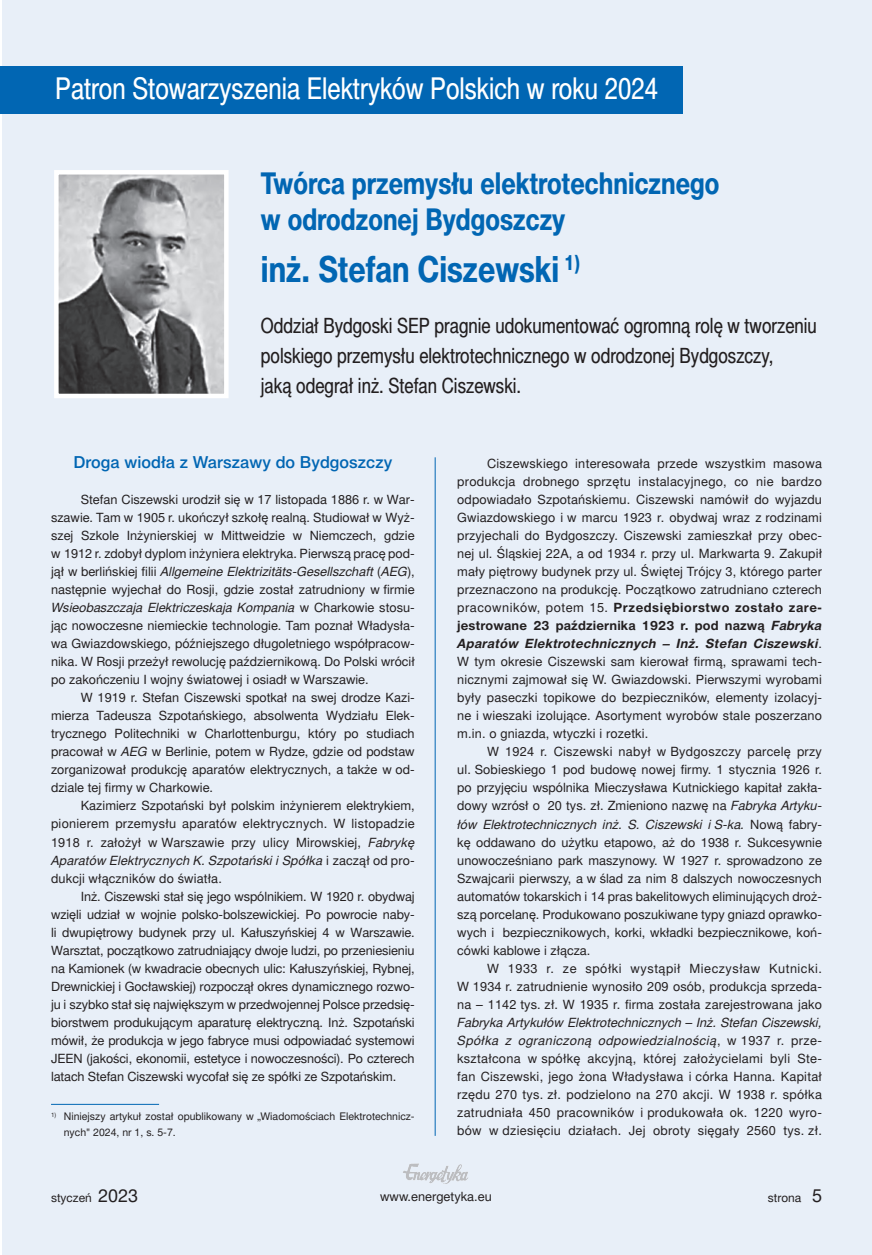
<style>
.page{position:relative;width:872px;height:1255px;background:#fff}
.page>*{position:absolute;margin:0;border:0;box-sizing:border-box;transform-origin:0 0}
.t1{font:700 36px "Switzer Cnd EFN";color:#0166b3}
.t2{font:700 30px/36px "Switzer Cnd EFN";color:#0166b3}
.t3{font:30px "Switzer Cnd EFN";color:#fff}
.t4{font:21px/30px "Switzer Cnd EFN";color:#231f20}
.t5{font:16.5px "Switzer EFN Medium";color:#0166b3}
.t6{font:12.75px/18px "Switzer EFN";color:#231f20;text-align:justify}
.t7{font:12px "Switzer EFN";color:#231f20}
.t8{font:10.5px/15.8px "Switzer EFN";color:#231f20}
.s1{font-style:italic}
.s2{font-weight:700}
.s3{font-weight:700;font-style:italic}
.s4{font-size:18px}
</style>
<div class="page">
<div style="left:2px;top:0;width:870px;height:1254px;background:#e8eff8"></div>
<hr style="left:435px;top:457px;width:1px;height:678px;background:#0166b3">
<hr style="left:51px;top:1103px;width:108px;height:1px;background:#0166b3">
<img style="left:59px;top:175px;width:165px;height:218px">
<div style="left:54px;top:170px;width:175px;height:228px;border:4px solid #fff"></div>
<div style="left:0;top:66px;width:682px;height:48px;background:#0166b3"></div>
<h2 class="t3" style="left:55px;top:71px;width:604px">Patron Stowarzyszenia Elektryków Polskich w roku 2024</h2>
<h2 class="t2" style="left:261px;top:165px;width:460px">Twórca przemysłu elektrotechnicznego w odrodzonej Bydgoszczy</h2>
<h1 class="t1" style="left:261px;top:247px;width:321px">inż. Stefan Ciszewski <sup>1)</sup></h1>
<h3 class="t4" style="left:261px;top:311px;width:557px">Oddział Bydgoski SEP pragnie udokumentować ogromną rolę w tworzeniu polskiego przemysłu elektrotechnicznego w odrodzonej Bydgoszczy,<br>jaką odegrał inż. Stefan Ciszewski.</h3>
<p class="t5" style="left:73px;top:452px;width:320px">Droga wiodła z Warszawy do Bydgoszczy</p>
<p class="t6" style="left:51px;top:491px;width:365px;text-indent:30px">Stefan Ciszewski urodził się w 17 listopada 1886 r. w War&shy;szawie. Tam w 1905 r. ukończył szkołę realną. Studiował w Wyż&shy;szej Szkole Inżynierskiej w Mittweidzie w Niemczech, gdzie w 1912 r. zdobył dyplom inżyniera elektryka. Pierwszą pracę pod&shy;jął w berlińskiej filii <span class="s1">Allgemeine Elektrizitäts-Gesellszchaft</span> (<span class="s1">AEG</span>), następnie wyjechał do Rosji, gdzie został zatrudniony w firmie <span class="s1">Wsieobaszczaja Elektriczeskaja Kompania</span> w Charkowie stosu&shy;jąc nowoczesne niemieckie technologie. Tam poznał Władysła&shy;wa Gwiazdowskiego, późniejszego długoletniego współpracow&shy;nika. W Rosji przeżył rewolucję październikową. Do Polski wrócił po zakończeniu I wojny światowej i osiadł w Warszawie.</p>
<p class="t6" style="left:51px;top:689px;width:365px;text-indent:30px">W 1919 r. Stefan Ciszewski spotkał na swej drodze Kazi&shy;mierza Tadeusza Szpotańskiego, absolwenta Wydziału Elek&shy;trycznego Politechniki w Charlottenburgu, który po studiach pracował w <span class="s1">AEG</span> w Berlinie, potem w Rydze, gdzie od podstaw zorganizował produkcję aparatów elektrycznych, a także w od&shy;dziale tej firmy w Charkowie.</p>
<p class="t6" style="left:51px;top:797px;width:365px;text-indent:30px">Kazimierz Szpotański był polskim inżynierem elektrykiem, pionierem przemysłu aparatów elektrycznych. W listopadzie 1918 r. założył w Warszawie przy ulicy Mirowskiej, <span class="s1">Fabrykę Aparatów Elektrycznych K. Szpotański i Spółka</span> i zaczął od pro&shy;dukcji włączników do światła.</p>
<p class="t6" style="left:51px;top:887px;width:365px;text-indent:30px">Inż. Ciszewski stał się jego wspólnikiem. W 1920 r. obydwaj wzięli udział w wojnie polsko-bolszewickiej. Po powrocie naby&shy;li dwupiętrowy budynek przy ul. Kałuszyńskiej 4 w Warszawie.<br>Warsztat, początkowo zatrudniający dwoje ludzi, po przeniesieniu na Kamionek (w kwadracie obecnych ulic: Kałuszyńskiej, Rybnej, Drewnickiej i Gocławskiej) rozpoczął okres dynamicznego rozwo&shy;ju i szybko stał się największym w przedwojennej Polsce przedsię&shy;biorstwem produkującym aparaturę elektryczną. Inż. Szpotański mówił, że produkcja w jego fabryce musi odpowiadać systemowi JEEN (jakości, ekonomii, estetyce i nowoczesności). Po czterech latach Stefan Ciszewski wycofał się ze spółki ze Szpotańskim.</p>
<p class="t8" style="left:64px;top:1108px;width:352px;text-indent:-13px"><sup>1)</sup> Niniejszy artykuł został opublikowany w „Wiadomościach Elektrotechnicz&shy;nych" 2024, nr 1, s. 5-7.</p>
<p class="t6" style="left:457px;top:455px;width:366px;text-indent:30px">Ciszewskiego interesowała przede wszystkim masowa produkcja drobnego sprzętu instalacyjnego, co nie bardzo odpowiadało Szpotańskiemu. Ciszewski namówił do wyjazdu Gwiazdowskiego i w marcu 1923 r. obydwaj wraz z rodzinami przyjechali do Bydgoszczy. Ciszewski zamieszkał przy obec&shy;nej ul. Śląskiej 22A, a od 1934 r. przy ul. Markwarta 9. Zakupił mały piętrowy budynek przy ul. Świętej Trójcy 3, którego parter przeznaczono na produkcję. Początkowo zatrudniano czterech pracowników, potem 15. <span class="s2">Przedsiębiorstwo zostało zare&shy;jestrowane 23 października 1923 r. pod nazwą</span> <span class="s3">Fabryka Aparatów Elektrotechnicznych – Inż. Stefan Ciszewski</span>.<br>W tym okresie Ciszewski sam kierował firmą, sprawami tech&shy;nicznymi zajmował się W. Gwiazdowski. Pierwszymi wyrobami były paseczki topikowe do bezpieczników, elementy izolacyj&shy;ne i wieszaki izolujące. Asortyment wyrobów stale poszerzano m.in. o gniazda, wtyczki i rozetki.</p>
<p class="t6" style="left:457px;top:743px;width:366px;text-indent:30px">W 1924 r. Ciszewski nabył w Bydgoszczy parcelę przy ul. Sobieskiego 1 pod budowę nowej firmy. 1 stycznia 1926 r. po przyjęciu wspólnika Mieczysława Kutnickiego kapitał zakła&shy;dowy wzrósł o 20 tys. zł. Zmieniono nazwę na <span class="s1">Fabryka Artyku&shy;łów Elektrotechnicznych inż. S. Ciszewski i S-ka.</span> Nową fabry&shy;kę oddawano do użytku etapowo, aż do 1938 r. Sukcesywnie unowocześniano park maszynowy. W 1927 r. sprowadzono ze Szwajcarii pierwszy, a w ślad za nim 8 dalszych nowoczesnych automatów tokarskich i 14 pras bakelitowych eliminujących droż&shy;szą porcelanę. Produkowano poszukiwane typy gniazd oprawko&shy;wych i bezpiecznikowych, korki, wkładki bezpiecznikowe, koń&shy;cówki kablowe i złącza.</p>
<p class="t6" style="left:457px;top:959px;width:366px;text-indent:30px">W 1933 r. ze spółki wystąpił Mieczysław Kutnicki.<br>W 1934 r. zatrudnienie wynosiło 209 osób, produkcja sprzeda&shy;na – 1142 tys. zł. W 1935 r. firma została zarejestrowana jako</p>
<p class="t6" style="left:457px;top:1013px;width:366px"><span class="s1">Fabryka Artykułów Elektrotechnicznych – Inż. Stefan Ciszewski, Spółka z ograniczoną odpowiedzialnością</span>, w 1937 r. prze&shy;kształcona w spółkę akcyjną, której założycielami byli Ste&shy;fan Ciszewski, jego żona Władysława i córka Hanna. Kapitał rzędu 270 tys. zł. podzielono na 270 akcji. W 1938 r. spółka zatrudniała 450 pracowników i produkowała ok. 1220 wyro&shy;bów w dziesięciu działach. Jej obroty sięgały 2560 tys. zł.</p>
<p class="t7" style="left:51px;top:1190px;width:89px">styczeń <span class="s4">2023</span></p>
<p class="t6" style="left:380px;top:1188px;width:113px">www.energetyka.eu</p>
<p class="t7" style="left:768px;top:1190px;width:56px">strona <span class="s4">5</span></p>
</div>
